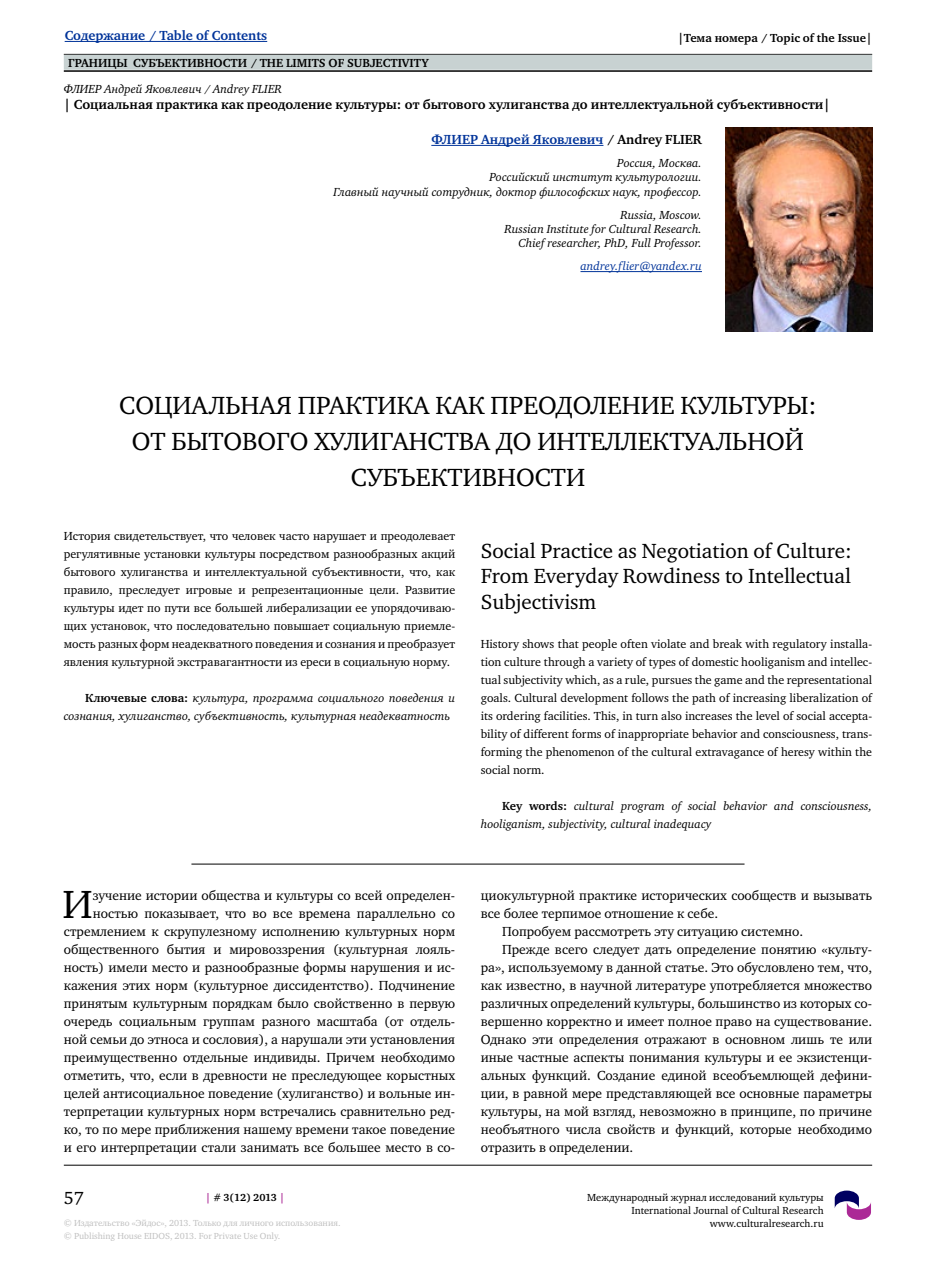
<style>
.page{position:relative;width:936px;height:1276px;background:#fff}
.page>*{position:absolute;margin:0;border:0;box-sizing:border-box;transform-origin:0 0}
.t1{font:40.35px "Charter C";color:#000}
.t2{font:25.5px "Charter C";color:#000}
.t3{font:21px/25.2px "Charter C";color:#000;text-align:justify}
.t4{font:18px "Charter C";color:#000}
.t5{font:13.5px/18px "Charter C";color:#000;text-align:right}
.t6{font:700 13.5px "Charter C";color:#000}
.t7{font:700 13.5px "Charter C";color:#039}
.t8{font:12px/18px "Charter C";color:#000;text-align:justify}
.t9{font:italic 12px/14.4px "Charter C";color:#000;text-align:right}
.t10{font:700 12px "Charter C";color:#000}
.t11{font:italic 12px "Charter C";color:#039}
.t12{font:10.5px/12.6px "Charter C";color:#000;text-align:right}
.t13{font:700 10.5px "Charter C";letter-spacing:-.01em;color:#000}
.t14{font:9px/12.8px "Charter C";color:#c0c0c0}
.s1{color:#000}
.s2{font-weight:700;font-style:normal}
.s3{color:#ab2996}
</style>
<div class="page">
<hr style="left:64px;top:54px;width:808px;height:1px;background:#000">
<div style="left:64px;top:55px;width:808px;height:15px;background:#c8d2d2"></div>
<hr style="left:64px;top:1165px;width:808px;height:1px;background:#000">
<hr style="left:64px;top:70px;width:808px;height:2px;background:#000">
<svg style="left:834px;top:1190px;width:37px;height:30px"></svg>
<hr style="left:65px;top:41px;width:202px;height:1px;background:#039">
<hr style="left:431px;top:145px;width:172px;height:1px;background:#039">
<hr style="left:580px;top:271px;width:122px;height:1px;background:#039">
<hr style="left:191px;top:864px;width:553px;height:1px;background:#000">
<img style="left:725px;top:128px;width:147px;height:204px">
<p class="t7" style="left:65px;top:28px;width:204px">Содержание / Table of Contents</p>
<p class="t10" style="left:678px;top:31px;width:196px">|Тема номера / Topic of the Issue|</p>
<p class="t10" style="left:68px;top:56px;width:16px">Границ</p>
<p class="t10" style="left:116px;top:56px;width:25px">ы суб</p>
<p class="t10" style="left:156px;top:56px;width:19px">ъективности</p>
<p class="t10" style="left:250px;top:56px;width:50px">/ The Limits</p>
<p class="t10" style="left:328px;top:56px;width:34px">of Subjectivity</p>
<p class="t9" style="left:64px;top:82px;width:219px">ФЛИЕР Андрей Яковлевич / Andrey FLIER</p>
<p class="t6" style="left:64px;top:97px;width:768px">| Социальная практика как преодоление культуры: от бытового хулиганства до интеллектуальной субъективности|</p>
<p class="t7" style="left:431px;top:132px;width:272px">ФЛИЕР Андрей Яковлевич <span class="s1">/ Andrey FLIER</span></p>
<p class="t9" style="left:333px;top:156px;width:370px">Россия, Москва.<br>Российский институт культурологии.<br>Главный научный сотрудник, доктор философских наук, профессор.</p>
<p class="t9" style="left:504px;top:208px;width:199px">Russia, Moscow.<br>Russian Institute for Cultural Research.<br>Chief researcher, PhD, Full Professor.</p>
<p class="t11" style="left:580px;top:260px;width:123px">andrey.flier@yandex.ru</p>
<h2 class="t2" style="left:119px;top:391px;width:71px">Социальная</h2>
<h2 class="t2" style="left:298px;top:391px;width:18px">практика</h2>
<h2 class="t2" style="left:435px;top:391px;width:18px">как</h2>
<h2 class="t2" style="left:490px;top:391px;width:18px">преодоление</h2>
<h2 class="t2" style="left:680px;top:391px;width:16px">культур</h2>
<h2 class="t2" style="left:786px;top:391px;width:31px">ы:</h2>
<h2 class="t2" style="left:132px;top:427px;width:94px">от бытового</h2>
<h2 class="t2" style="left:314px;top:427px;width:18px">хулиганства</h2>
<h2 class="t2" style="left:496px;top:427px;width:59px">до интеллектуальной</h2>
<h2 class="t2" style="left:351px;top:463px;width:83px">субъективности</h2>
<p class="t8" style="left:64px;top:527px;width:393px">История свидетельствует, что человек часто нарушает и преодолевает регулятивные установки культуры посредством разнообразных акций бытового хулиганства и интеллектуальной субъективности, что, как правило, преследует игровые и репрезентационные цели. Развитие культуры идет по пути все большей либерализации ее упорядочиваю&shy;щих установок, что последовательно повышает социальную приемле&shy;мость разных форм неадекватного поведения и сознания и преобразует явления культурной экстравагантности из ереси в социальную норму.</p>
<p class="t9" style="left:64px;top:689px;width:393px;line-height:18px;text-align:left;text-indent:21px"><span class="s2">Ключевые слова:</span> культура, программа социального поведения и сознания, хулиганство, субъективность, культурная неадекватность</p>
<h3 class="t3" style="left:480px;top:539px;width:372px">Social Practice as Negotiation of Culture:<br>From Everyday Rowdiness to Intellectual Subjectivism</h3>
<p class="t8" style="left:480px;top:635px;width:393px">History shows that people often violate and break with regulatory installa&shy;tion culture through a variety of types of domestic hooliganism and intellec&shy;tual subjectivity which, as a rule, pursues the game and the representational goals. Cultural development follows the path of increasing liberalization of its ordering facilities. This, in turn also increases the level of social accepta&shy;bility of different forms of inappropriate behavior and consciousness, trans&shy;forming the phenomenon of the cultural extravagance of heresy within the social norm.</p>
<p class="t9" style="left:480px;top:797px;width:393px;line-height:18px;text-align:left;text-indent:21px"><span class="s2">Key words:</span> cultural program of social behavior and consciousness, hooliganism, subjectivity, cultural inadequacy</p>
<p class="t5" style="left:64px;top:887px;width:393px">зучение истории общества и культуры со всей определен&shy;ностью показывает, что во все времена параллельно со стремлением к скрупулезному исполнению культурных норм общественного бытия и мировоззрения (культурная лояль&shy;ность) имели место и разнообразные формы нарушения и ис&shy;кажения этих норм (культурное диссидентство). Подчинение принятым культурным порядкам было свойственно в первую очередь социальным группам разного масштаба (от отдель&shy;ной семьи до этноса и сословия), а нарушали эти установления преимущественно отдельные индивиды. Причем необходимо отметить, что, если в древности не преследующее корыстных целей антисоциальное поведение (хулиганство) и вольные ин&shy;терпретации культурных норм встречались сравнительно ред&shy;ко, то по мере приближения нашему времени такое поведение и его интерпретации стали занимать все большее место в со-</p>
<p class="t5" style="left:480px;top:887px;width:393px">циокультурной практике исторических сообществ и вызывать</p>
<h1 class="t1" style="left:62px;top:882px;width:32px">И</h1>
<p class="t5" style="left:480px;top:905px;width:239px">все более терпимое отношение к себе.</p>
<p class="t5" style="left:502px;top:922px;width:303px">Попробуем рассмотреть эту ситуацию системно.</p>
<p class="t5" style="left:502px;top:940px;width:371px">Прежде всего следует дать определение понятию «культу-</p>
<p class="t5" style="left:480px;top:958px;width:393px">ра», используемому в данной статье. Это обусловлено тем, что,</p>
<p class="t5" style="left:480px;top:976px;width:393px">как известно, в научной литературе употребляется множество</p>
<p class="t5" style="left:480px;top:994px;width:393px">различных определений культуры, большинство из которых со-</p>
<p class="t5" style="left:480px;top:1012px;width:393px">вершенно корректно и имеет полное право на существование.</p>
<p class="t5" style="left:480px;top:1030px;width:393px">Однако эти определения отражают в основном лишь те или</p>
<p class="t5" style="left:480px;top:1048px;width:393px">иные частные аспекты понимания культуры и ее экзистенци-</p>
<p class="t5" style="left:480px;top:1066px;width:393px">альных функций. Создание единой всеобъемлющей дефини-</p>
<p class="t5" style="left:480px;top:1084px;width:393px">ции, в равной мере представляющей все основные параметры</p>
<p class="t5" style="left:480px;top:1102px;width:393px">культуры, на мой взгляд, невозможно в принципе, по причине</p>
<p class="t5" style="left:480px;top:1120px;width:393px">необъятного числа свойств и функций, которые необходимо</p>
<p class="t5" style="left:480px;top:1138px;width:154px">отразить в определении.</p>
<h3 class="t4" style="left:64px;top:1188px;width:21px">57</h3>
<p class="t12" style="left:587px;top:1191px;width:238px">Международный журнал исследований культуры<br>International Journal of Cultural Research www.culturalresearch.ru</p>
<p class="t13" style="left:206px;top:1192px;width:81px"><span class="s3">|</span> # 3(12) 2013 <span class="s3">|</span></p>
<p class="t14" style="left:64px;top:1217px;width:278px">© Издательство «Эйдос», 2013. Только для личного использования. © Publishing House EIDOS, 2013. For Private Use Only.</p>
</div>
